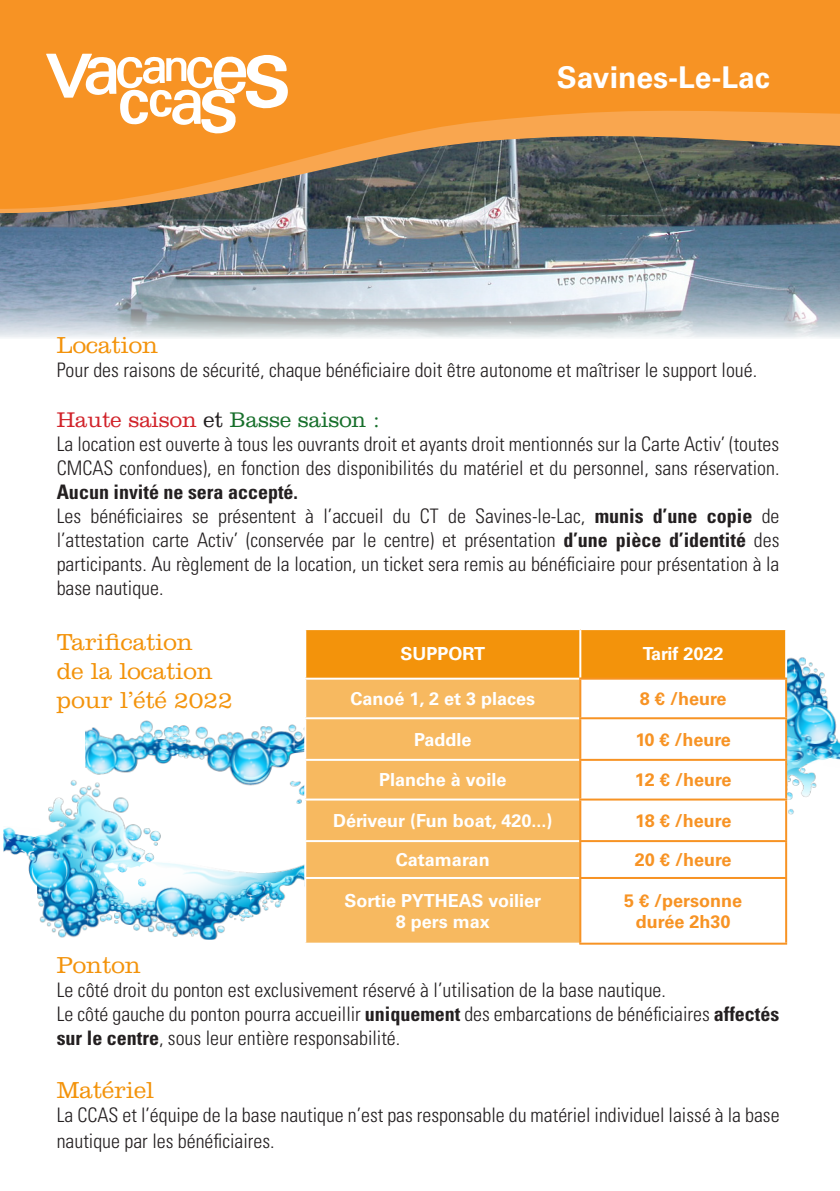
<style>
.page{position:relative;width:840px;height:1191px;background:#fff}
.page>*{position:absolute;margin:0;border:0;box-sizing:border-box;transform-origin:0 0}
.t1{font:700 30px "Univers LT Std";color:#fff}
.t2{font:300 24px "Clarendon LT Std";color:#f3930b}
.t3{font:300 22px "Clarendon LT Std";color:#176f2b}
.t4{font:300 condensed 20px/24px "Univers LT Std";color:#231f20;text-align:justify}
.t5{font:700 18px "Univers LT Std";color:#fff}
.t6{font:700 18px "Univers LT Std";color:#f79324}
.s1{color:#d1232a}
.s2{color:#231f20}
.s3{font-weight:700}
</style>
<div class="page">
<img style="left:3px;top:780px;width:301px;height:160px">
<img style="left:84px;top:657px;width:755px;height:174px">
<div style="left:306px;top:630px;width:478px;height:47px;background:#f3930b"></div>
<div style="left:306px;top:679px;width:273px;height:263px;background:#f7b960"></div>
<svg style="left:581px;top:679px;width:203px;height:263px"></svg>
<hr style="left:304px;top:630px;width:2px;height:47px;background:#fff">
<hr style="left:579px;top:630px;width:2px;height:47px;background:#fff">
<hr style="left:784px;top:630px;width:2px;height:47px;background:#fff">
<hr style="left:304px;top:677px;width:275px;height:2px;background:#fff">
<hr style="left:304px;top:679px;width:2px;height:38px;background:#fff">
<hr style="left:304px;top:717px;width:275px;height:2px;background:#fff">
<hr style="left:304px;top:719px;width:2px;height:40px;background:#fff">
<hr style="left:304px;top:759px;width:275px;height:2px;background:#fff">
<hr style="left:304px;top:761px;width:2px;height:37px;background:#fff">
<hr style="left:304px;top:798px;width:275px;height:2px;background:#fff">
<hr style="left:304px;top:800px;width:2px;height:40px;background:#fff">
<hr style="left:304px;top:840px;width:275px;height:2px;background:#fff">
<hr style="left:304px;top:877px;width:275px;height:2px;background:#fff">
<hr style="left:579px;top:677px;width:207px;height:2px;background:#f79324">
<hr style="left:579px;top:679px;width:2px;height:38px;background:#f79324">
<hr style="left:784px;top:679px;width:2px;height:38px;background:#f79324">
<hr style="left:579px;top:717px;width:207px;height:2px;background:#f79324">
<hr style="left:579px;top:719px;width:2px;height:40px;background:#f79324">
<hr style="left:784px;top:719px;width:2px;height:40px;background:#f79324">
<hr style="left:579px;top:759px;width:207px;height:2px;background:#f79324">
<hr style="left:579px;top:761px;width:2px;height:37px;background:#f79324">
<hr style="left:784px;top:761px;width:2px;height:37px;background:#f79324">
<hr style="left:579px;top:798px;width:207px;height:2px;background:#f79324">
<hr style="left:579px;top:800px;width:2px;height:40px;background:#f79324">
<hr style="left:784px;top:800px;width:2px;height:40px;background:#f79324">
<hr style="left:579px;top:840px;width:207px;height:2px;background:#f79324">
<hr style="left:579px;top:842px;width:2px;height:35px;background:#f79324">
<hr style="left:784px;top:842px;width:2px;height:35px;background:#f79324">
<hr style="left:579px;top:877px;width:207px;height:2px;background:#f79324">
<hr style="left:579px;top:879px;width:2px;height:63px;background:#f79324">
<hr style="left:784px;top:879px;width:2px;height:63px;background:#f79324">
<hr style="left:579px;top:942px;width:207px;height:2px;background:#f79324">
<img style="left:0;top:213px;width:839px;height:125px">
<svg style="left:0;top:0;width:839px;height:209px;background:#cd8533"></svg>
<svg style="left:46px;top:53px;width:243px;height:81px"></svg>
<p class="t1" style="left:556px;top:59px;width:214px">Savines-Le-Lac</p>
<p class="t2" style="left:57px;top:331px;width:103px">Location</p>
<p class="t4" style="left:57px;top:357px;width:701px">Pour des raisons de sécurité, chaque bénéficiaire doit être autonome et maîtriser le support loué.</p>
<p class="t3" style="left:57px;top:407px;width:324px"><span class="s1">Haute saison</span> <span class="s2">et</span> Basse saison :</p>
<p class="t4" style="left:57px;top:432px;width:723px">La location est ouverte à tous les ouvrants droit et ayants droit mentionnés sur la Carte Activ’ (toutes CMCAS confondues), en fonction des disponibilités du matériel et du personnel, sans réservation.<br><span class="s3">Aucun invité ne sera accepté.</span></p>
<p class="t4" style="left:57px;top:504px;width:723px">Les bénéficiaires se présentent à l’accueil du CT de Savines-le-Lac, <span class="s3">munis d’une copie</span> de l’attestation carte Activ’ (conservée par le centre) et présentation <span class="s3">d’une pièce d’identité</span> des participants. Au règlement de la location, un ticket sera remis au bénéficiaire pour présentation à la base nautique.</p>
<p class="t2" style="left:57px;top:628px;width:138px">Tarification</p>
<p class="t2" style="left:57px;top:657px;width:157px">de la location</p>
<p class="t2" style="left:57px;top:686px;width:177px">pour l’été 2022</p>
<p class="t5" style="left:400px;top:643px;width:86px">SUPPORT</p>
<p class="t5" style="left:642px;top:643px;width:82px">Tarif 2022</p>
<p class="t5" style="left:350px;top:688px;width:186px">Canoé 1, 2 et 3 places</p>
<p class="t6" style="left:639px;top:688px;width:88px">8 € /heure</p>
<p class="t5" style="left:414px;top:728px;width:59px">Paddle</p>
<p class="t6" style="left:635px;top:728px;width:97px">10 € /heure</p>
<p class="t5" style="left:379px;top:769px;width:129px">Planche à voile</p>
<p class="t6" style="left:634px;top:769px;width:98px">12 € /heure</p>
<p class="t5" style="left:333px;top:810px;width:221px">Dériveur (Fun boat, 420...)</p>
<p class="t6" style="left:634px;top:810px;width:98px">18 € /heure</p>
<p class="t5" style="left:395px;top:849px;width:95px">Catamaran</p>
<p class="t6" style="left:634px;top:849px;width:98px">20 € /heure</p>
<p class="t5" style="left:344px;top:889px;width:198px">Sortie PYTHEAS voilier</p>
<p class="t5" style="left:395px;top:911px;width:96px">8 pers max</p>
<p class="t6" style="left:623px;top:889px;width:120px">5 € /personne</p>
<p class="t6" style="left:635px;top:911px;width:96px">durée 2h30</p>
<p class="t2" style="left:57px;top:951px;width:86px">Ponton</p>
<p class="t4" style="left:57px;top:978px;width:610px">Le côté droit du ponton est exclusivement réservé à l’utilisation de la base nautique.</p>
<p class="t4" style="left:57px;top:1002px;width:723px">Le côté gauche du ponton pourra accueillir <span class="s3">uniquement</span> des embarcations de bénéficiaires <span class="s3">affectés sur le centre</span>, sous leur entière responsabilité.</p>
<p class="t2" style="left:57px;top:1076px;width:99px">Matériel</p>
<p class="t4" style="left:57px;top:1101px;width:724px;line-height:26.4px">La CCAS et l’équipe de la base nautique n’est pas responsable du matériel individuel laissé à la base nautique par les bénéficiaires.</p>
</div>
